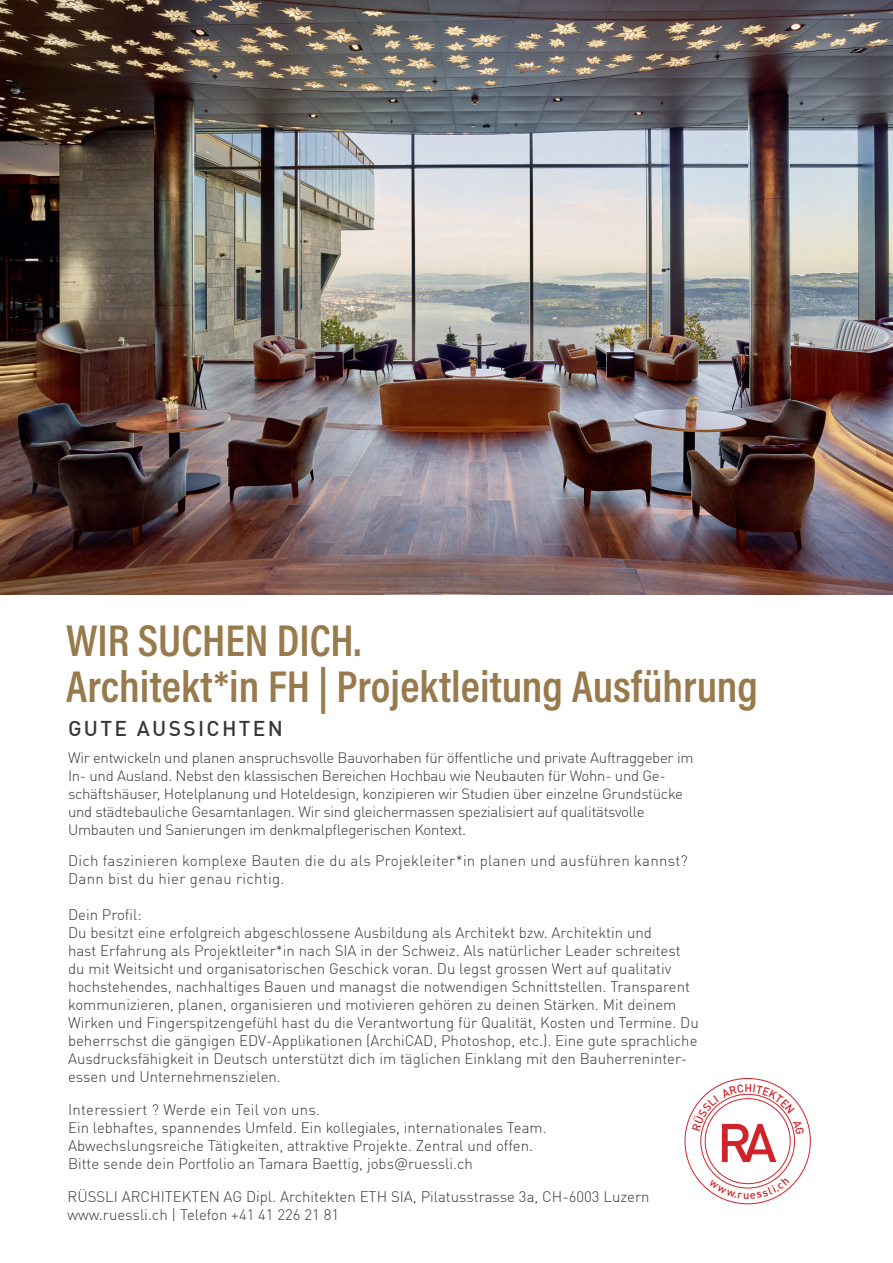
<style>
.page{position:relative;width:893px;height:1263px;background:#fff}
.page>*{position:absolute;margin:0;border:0;box-sizing:border-box;transform-origin:0 0}
.t1{font:500 53.55px "DIN Offc";color:#d1232a}
.t2{font:45px "Acumin Variable Concept";color:#987a4d}
.Lauftext{font:500 21px "DIN Offc";letter-spacing:.11em;color:#373838}
.Lauftext-2{font:300 15px/18px "DIN Offc";color:#373838}
.Lauftext-3{font:300 15px "DIN Offc";letter-spacing:.02em;color:#373838}
.Lauftext-4{font:300 14.7px/18px "DIN Offc";letter-spacing:-.02em;color:#373838}
.s1{font-family:"Akkurat"}
</style>
<div class="page">
<img style="left:0;top:0;width:893px;height:594px">
<svg style="left:692px;top:1084px;width:112px;height:115px"></svg>
<p class="t2" style="left:66px;top:609px;width:297px">WIR SUCHEN DICH.</p>
<p class="t2" style="left:66px;top:656px;width:694px">Architekt*in FH | Projektleitung Ausführung</p>
<p class="Lauftext" style="left:68px;top:715px;width:217px">GUTE AUSSICHTEN</p>
<p class="Lauftext-4" style="left:68px;top:748px;width:627px">Wir entwickeln und planen anspruchsvolle Bauvorhaben für öffentliche und private Auftraggeber im In- und Ausland. Nebst den klassischen Bereichen Hochbau wie Neubauten für Wohn- und Ge&shy;schäftshäuser, Hotelplanung und Hoteldesign, konzipieren wir Studien über einzelne Grundstücke und städtebauliche Gesamtanlagen. Wir sind gleichermassen spezialisiert auf qualitätsvolle Umbauten und Sanierungen im denkmalpflegerischen Kontext.</p>
<p class="Lauftext-3" style="left:68px;top:852px;width:621px">Dich faszinieren komplexe Bauten die du als Projekleiter*in planen und ausführen kannst?</p>
<p class="Lauftext-3" style="left:68px;top:870px;width:218px">Dann bist du hier genau richtig.</p>
<p class="Lauftext-2" style="left:68px;top:905px;width:632px">Dein Profil:<br>Du besitzt eine erfolgreich abgeschlossene Ausbildung als Architekt bzw. Architektin und<br>hast Erfahrung als Projektleiter*in nach SIA in der Schweiz. Als natürlicher Leader schreitest du mit Weitsicht und organisatorischen Geschick voran. Du legst grossen Wert auf qualitativ hochstehendes, nachhaltiges Bauen und managst die notwendigen Schnittstellen. Transparent kommunizieren, planen, organisieren und motivieren gehören zu deinen Stärken. Mit deinem Wirken und Fingerspitzengefühl hast du die Verantwortung für Qualität, Kosten und Termine. Du beherrschst die gängigen EDV-Applikationen (ArchiCAD, Photoshop, etc.). Eine gute sprachliche Ausdrucksfähigkeit in Deutsch unterstützt dich im täglichen Einklang mit den Bauherreninter&shy;essen und Unternehmenszielen.</p>
<p class="Lauftext-3" style="left:68px;top:1100px;width:254px">Interessiert ? Werde ein Teil von uns.</p>
<p class="Lauftext-2" style="left:68px;top:1118px;width:480px">Ein lebhaftes, spannendes Umfeld. Ein kollegiales, internationales Team.</p>
<p class="Lauftext-2" style="left:68px;top:1136px;width:466px">Abwechslungsreiche Tätigkeiten, attraktive Projekte. Zentral und offen.</p>
<p class="Lauftext-2" style="left:68px;top:1154px;width:406px">Bitte sende dein Portfolio an Tamara Baettig, jobs<span class="s1">@</span>ruessli.ch</p>
<p class="Lauftext-2" style="left:68px;top:1188px;width:584px">RÜSSLI ARCHITEKTEN AG Dipl. Architekten ETH SIA, Pilatusstrasse 3a, CH-6003 Luzern</p>
<p class="Lauftext-2" style="left:68px;top:1206px;width:273px">www.ruessli.ch | Telefon +41 41 226 21 81</p>
<p class="t1" style="left:717px;top:1108px;width:61px">RA</p>
</div>
